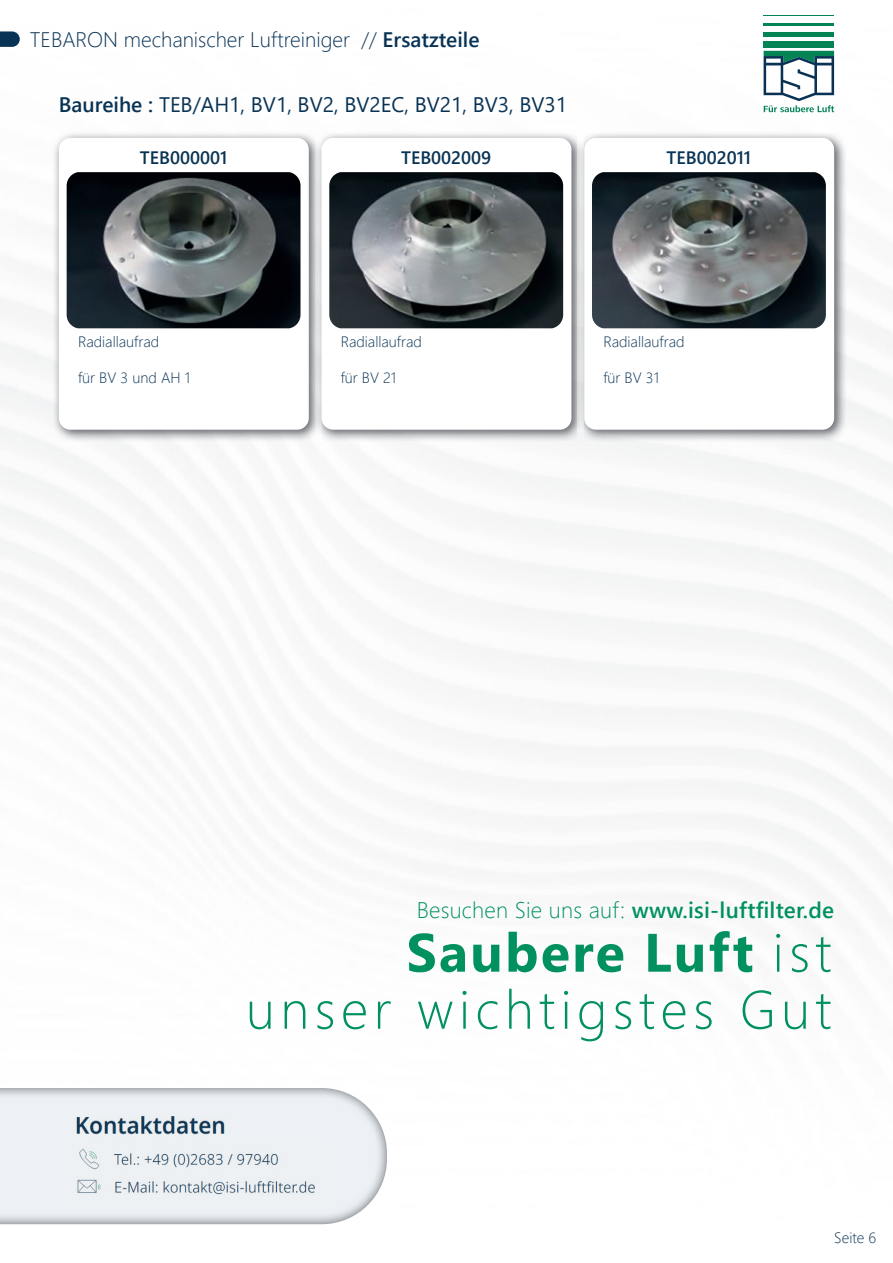
<style>
.page{position:relative;width:893px;height:1263px;background:#fff}
.page>*{position:absolute;margin:0;border:0;box-sizing:border-box;transform-origin:0 0}
.t1{font:300 54px/57px "Segoe UI";letter-spacing:.1em;color:#00915f;text-align:right}
.t2{font:600 22.5px "Segoe UI";letter-spacing:.01em;color:#00915f}
.t3{font:21px "Segoe UI";color:#093355}
.t4{font:300 21px "Segoe UI";color:#093355}
.t5{font:600 18px "Segoe UI";color:#093355}
.t6{font:600 18px "Segoe UI";color:#093351}
.t7{font:300 15px "Segoe UI";color:#093355}
.s1{font-weight:600}
.s2{font-weight:300}
.s3{font-weight:700}
</style>
<div class="page">
<img style="left:0;top:15px;width:893px;height:1210px">
<img style="left:0;top:1088px;width:387px;height:136px">
<img style="left:67px;top:1116px;width:163px;height:29px">
<img style="left:73px;top:1140px;width:253px;height:66px">
<img style="left:53px;top:132px;width:262px;height:310px">
<div style="left:59px;top:138px;width:250px;height:292px;background:#fff;border-radius:12px"></div>
<img style="left:67px;top:172px;width:233px;height:156px">
<img style="left:321px;top:132px;width:257px;height:310px">
<img style="left:315px;top:132px;width:6px;height:310px">
<div style="left:322px;top:138px;width:249px;height:292px;background:#fff;border-radius:12px"></div>
<img style="left:329px;top:172px;width:234px;height:156px">
<img style="left:584px;top:132px;width:262px;height:310px">
<img style="left:578px;top:132px;width:6px;height:310px">
<div style="left:584px;top:138px;width:250px;height:292px;background:#fff;border-radius:12px"></div>
<img style="left:592px;top:172px;width:234px;height:156px">
<hr style="left:764px;top:15px;width:70px;height:1px;background:#048355">
<hr style="left:764px;top:23px;width:70px;height:3px;background:#048355">
<hr style="left:764px;top:33px;width:70px;height:4px;background:#048355">
<div style="left:764px;top:41px;width:70px;height:7px;background:#048355"></div>
<svg style="left:764px;top:51px;width:70px;height:61px"></svg>
<svg style="left:0;top:31px;width:20px;height:16px"></svg>
<h3 class="t4" style="left:30px;top:31px;width:451px">TEBARON mechanischer Luftreiniger // <span class="s1">Ersatzteile</span></h3>
<h3 class="t3" style="left:59px;top:97px;width:510px"><span class="s1">Baureihe :</span> TEB/AH1, BV1, BV2, BV2EC, BV21, BV3, BV31</h3>
<p class="t6" style="left:140px;top:150px;width:89px">TEB000001</p>
<p class="t5" style="left:401px;top:150px;width:92px">TEB002009</p>
<p class="t5" style="left:667px;top:150px;width:86px">TEB002011</p>
<p class="t7" style="left:78px;top:336px;width:83px">Radiallaufrad</p>
<p class="t7" style="left:78px;top:372px;width:113px">für BV 3 und AH 1</p>
<p class="t7" style="left:341px;top:336px;width:83px">Radiallaufrad</p>
<p class="t7" style="left:341px;top:372px;width:57px">für BV 21</p>
<p class="t7" style="left:603px;top:336px;width:83px">Radiallaufrad</p>
<p class="t7" style="left:603px;top:372px;width:57px">für BV 31</p>
<h2 class="t2" style="left:417px;top:889px;width:419px"><span class="s2">Besuchen Sie uns auf:</span> www.isi-luftfilter.de</h2>
<h1 class="t1" style="left:246px;top:929px;width:587px"><span class="s3">Saubere Luft</span> ist<br>unser wichtigstes Gut</h1>
<p class="t7" style="left:834px;top:1231px;width:43px">Seite 6</p>
</div>
